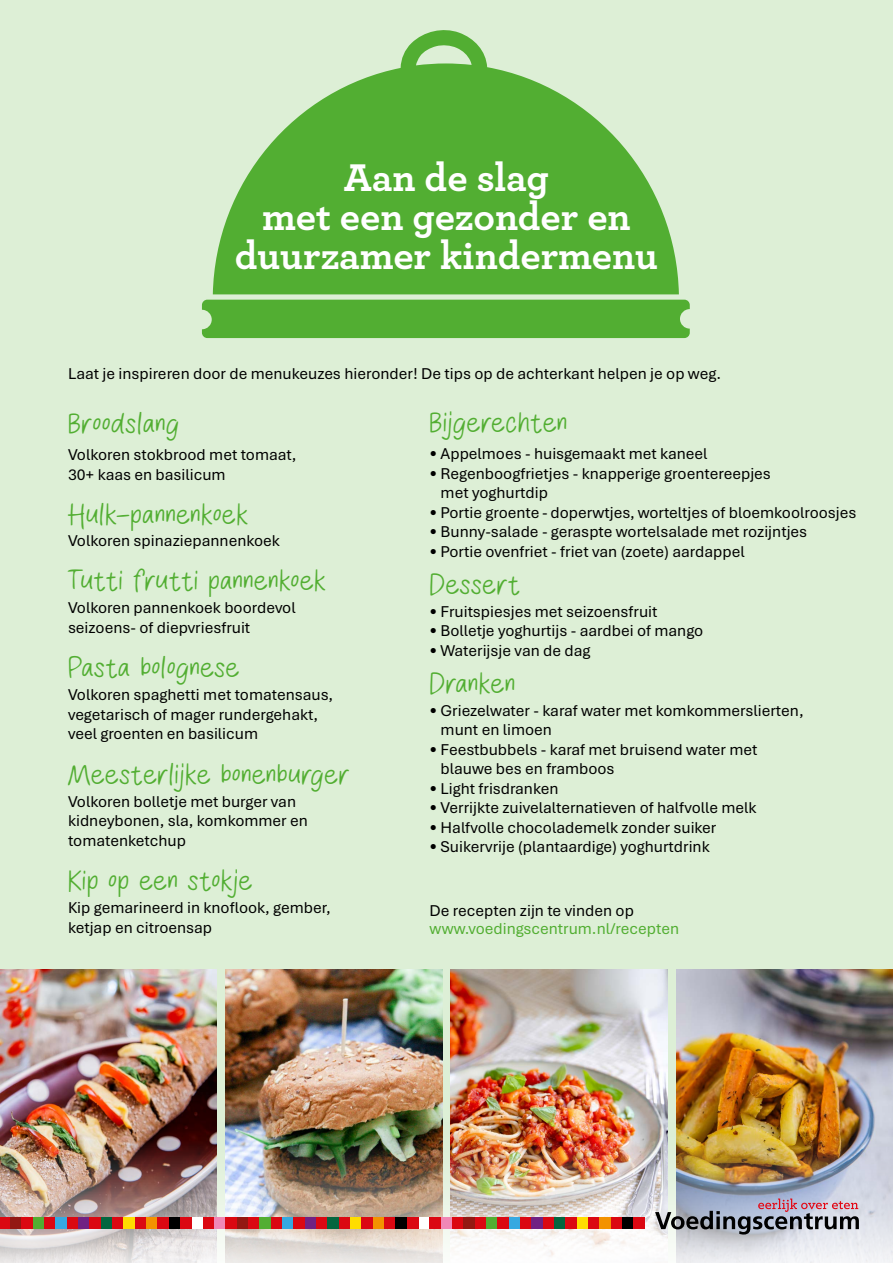
<style>
.page{position:relative;width:893px;height:1263px;background:#ddefd6}
.page>*{position:absolute;margin:0;border:0;box-sizing:border-box;transform-origin:0 0}
.t1{font:700 40.5px/39px "Archer";color:#fff;text-align:center}
.t2{font:33px "Holland Land";letter-spacing:.04em;color:#52ae32}
.t3{font:16.5px/19.5px "Aptos";color:#000}
.t4{font:16.5px "Aptos";color:#52ae32}
</style>
<div class="page">
<img style="left:0;top:969px;width:217px;height:154px">
<img style="left:451px;top:969px;width:217px;height:154px">
<img style="left:225px;top:969px;width:217px;height:154px">
<img style="left:676px;top:969px;width:217px;height:154px">
<div style="left:202px;top:300px;width:488px;height:38px;background:#52ae32"></div>
<svg style="left:213px;top:30px;width:466px;height:264px;fill:#52ae32"></svg>
<img style="left:0;top:1123px;width:893px;height:140px">
<div style="left:418px;top:1217px;width:12px;height:11px;background:#fff"></div>
<div style="left:430px;top:1217px;width:11px;height:11px;background:#db0812"></div>
<div style="left:441px;top:1217px;width:11px;height:11px;background:#f088b6"></div>
<div style="left:452px;top:1217px;width:12px;height:11px;background:#db0812"></div>
<div style="left:464px;top:1217px;width:11px;height:11px;background:#931813"></div>
<div style="left:475px;top:1217px;width:11px;height:11px;background:#db0812"></div>
<div style="left:486px;top:1217px;width:12px;height:11px;background:#52ae32"></div>
<div style="left:498px;top:1217px;width:11px;height:11px;background:#db0812"></div>
<div style="left:509px;top:1217px;width:11px;height:11px;background:#36a9e1"></div>
<div style="left:520px;top:1217px;width:12px;height:11px;background:#db0812"></div>
<div style="left:532px;top:1217px;width:11px;height:11px;background:#702283"></div>
<div style="left:543px;top:1217px;width:11px;height:11px;background:#db0812"></div>
<div style="left:554px;top:1217px;width:12px;height:11px;background:#04663f"></div>
<div style="left:566px;top:1217px;width:11px;height:11px;background:#db0812"></div>
<div style="left:577px;top:1217px;width:11px;height:11px;background:#fd0"></div>
<div style="left:588px;top:1217px;width:12px;height:11px;background:#db0812"></div>
<div style="left:600px;top:1217px;width:11px;height:11px;background:#f39200"></div>
<div style="left:611px;top:1217px;width:11px;height:11px;background:#db0812"></div>
<div style="left:622px;top:1217px;width:12px;height:11px;background:#000"></div>
<div style="left:634px;top:1217px;width:11px;height:11px;background:#db0812"></div>
<div style="left:192px;top:1217px;width:11px;height:11px;background:#fff"></div>
<div style="left:203px;top:1217px;width:11px;height:11px;background:#db0812"></div>
<div style="left:214px;top:1217px;width:12px;height:11px;background:#f088b6"></div>
<div style="left:226px;top:1217px;width:11px;height:11px;background:#db0812"></div>
<div style="left:237px;top:1217px;width:11px;height:11px;background:#931813"></div>
<div style="left:248px;top:1217px;width:12px;height:11px;background:#db0812"></div>
<div style="left:260px;top:1217px;width:11px;height:11px;background:#52ae32"></div>
<div style="left:271px;top:1217px;width:11px;height:11px;background:#db0812"></div>
<div style="left:282px;top:1217px;width:12px;height:11px;background:#36a9e1"></div>
<div style="left:294px;top:1217px;width:11px;height:11px;background:#db0812"></div>
<div style="left:305px;top:1217px;width:11px;height:11px;background:#702283"></div>
<div style="left:316px;top:1217px;width:12px;height:11px;background:#db0812"></div>
<div style="left:328px;top:1217px;width:11px;height:11px;background:#04663f"></div>
<div style="left:339px;top:1217px;width:11px;height:11px;background:#db0812"></div>
<div style="left:350px;top:1217px;width:12px;height:11px;background:#fd0"></div>
<div style="left:362px;top:1217px;width:11px;height:11px;background:#db0812"></div>
<div style="left:373px;top:1217px;width:11px;height:11px;background:#f39200"></div>
<div style="left:384px;top:1217px;width:12px;height:11px;background:#db0812"></div>
<div style="left:396px;top:1217px;width:11px;height:11px;background:#000"></div>
<div style="left:407px;top:1217px;width:11px;height:11px;background:#db0812"></div>
<div style="left:0;top:1217px;width:10px;height:11px;background:#db0812"></div>
<div style="left:10px;top:1217px;width:12px;height:11px;background:#931813"></div>
<div style="left:22px;top:1217px;width:11px;height:11px;background:#db0812"></div>
<div style="left:33px;top:1217px;width:11px;height:11px;background:#52ae32"></div>
<div style="left:44px;top:1217px;width:12px;height:11px;background:#db0812"></div>
<div style="left:56px;top:1217px;width:11px;height:11px;background:#36a9e1"></div>
<div style="left:67px;top:1217px;width:11px;height:11px;background:#db0812"></div>
<div style="left:78px;top:1217px;width:12px;height:11px;background:#702283"></div>
<div style="left:90px;top:1217px;width:11px;height:11px;background:#db0812"></div>
<div style="left:101px;top:1217px;width:11px;height:11px;background:#04663f"></div>
<div style="left:112px;top:1217px;width:12px;height:11px;background:#db0812"></div>
<div style="left:124px;top:1217px;width:11px;height:11px;background:#fd0"></div>
<div style="left:135px;top:1217px;width:11px;height:11px;background:#db0812"></div>
<div style="left:146px;top:1217px;width:12px;height:11px;background:#f39200"></div>
<div style="left:158px;top:1217px;width:11px;height:11px;background:#db0812"></div>
<div style="left:169px;top:1217px;width:11px;height:11px;background:#000"></div>
<div style="left:180px;top:1217px;width:12px;height:11px;background:#db0812"></div>
<svg style="left:655px;top:1198px;width:204px;height:36px;background:#9b99a7"></svg>
<h1 class="t1" style="left:235px;top:156px;width:425px">Aan de slag<br>met een gezonder en duurzamer kindermenu</h1>
<p class="t3" style="left:68px;top:363px;width:655px">Laat je inspireren door de menukeuzes hieronder! De tips op de achterkant helpen je op weg.</p>
<h2 class="t2" style="left:68px;top:408px;width:112px">Broodslang</h2>
<p class="t3" style="left:68px;top:445px;width:230px">Volkoren stokbrood met tomaat,<br>30+ kaas en basilicum</p>
<h2 class="t2" style="left:68px;top:499px;width:181px">Hulk-pannenkoek</h2>
<p class="t3" style="left:68px;top:530px;width:213px">Volkoren spinaziepannenkoek</p>
<h2 class="t2" style="left:68px;top:565px;width:259px">Tutti frutti pannenkoek</h2>
<p class="t3" style="left:68px;top:598px;width:229px">Volkoren pannenkoek boordevol seizoens- of diepvriesfruit</p>
<h2 class="t2" style="left:68px;top:652px;width:173px">Pasta bolognese</h2>
<p class="t3" style="left:68px;top:685px;width:267px">Volkoren spaghetti met tomatensaus, vegetarisch of mager rundergehakt, veel groenten en basilicum</p>
<h2 class="t2" style="left:68px;top:758px;width:282px">Meesterlijke bonenburger</h2>
<p class="t3" style="left:68px;top:791px;width:241px">Volkoren bolletje met burger van kidneybonen, sla, komkommer en tomatenketchup</p>
<h2 class="t2" style="left:68px;top:865px;width:185px">Kip op een stokje</h2>
<p class="t3" style="left:68px;top:898px;width:264px">Kip gemarineerd in knoflook, gember, ketjap en citroensap</p>
<h2 class="t2" style="left:429px;top:406px;width:139px">Bijgerechten</h2>
<p class="t3" style="left:429px;top:444px;width:280px">• Appelmoes - huisgemaakt met kaneel</p>
<p class="t3" style="left:441px;top:463px;width:332px;text-indent:-11px">• Regenboogfrietjes - knapperige groentereepjes met yoghurtdip</p>
<p class="t3" style="left:429px;top:502px;width:428px">• Portie groente - doperwtjes, worteltjes of bloemkoolroosjes</p>
<p class="t3" style="left:429px;top:522px;width:379px">• Bunny-salade - geraspte wortelsalade met rozijntjes</p>
<p class="t3" style="left:429px;top:541px;width:317px">• Portie ovenfriet - friet van (zoete) aardappel</p>
<h2 class="t2" style="left:429px;top:568px;width:92px">Dessert</h2>
<p class="t3" style="left:429px;top:601px;width:230px">• Fruitspiesjes met seizoensfruit</p>
<p class="t3" style="left:429px;top:621px;width:275px">• Bolletje yoghurtijs - aardbei of mango</p>
<p class="t3" style="left:429px;top:640px;width:163px">• Waterijsje van de dag</p>
<h2 class="t2" style="left:429px;top:667px;width:87px">Dranken</h2>
<p class="t3" style="left:441px;top:700px;width:365px;text-indent:-11px">• Griezelwater - karaf water met komkommerslierten, munt en limoen</p>
<p class="t3" style="left:441px;top:739px;width:318px;text-indent:-11px">• Feestbubbels - karaf met bruisend water met blauwe bes en framboos</p>
<p class="t3" style="left:429px;top:778px;width:130px">• Light frisdranken</p>
<p class="t3" style="left:429px;top:798px;width:328px">• Verrijkte zuivelalternatieven of halfvolle melk</p>
<p class="t3" style="left:429px;top:817px;width:288px">• Halfvolle chocolademelk zonder suiker</p>
<p class="t3" style="left:429px;top:837px;width:282px">• Suikervrije (plantaardige) yoghurtdrink</p>
<p class="t3" style="left:429px;top:901px;width:206px">De recepten zijn te vinden op</p>
<p class="t4" style="left:429px;top:918px;width:251px">www.voedingscentrum.nl/recepten</p>
</div>
